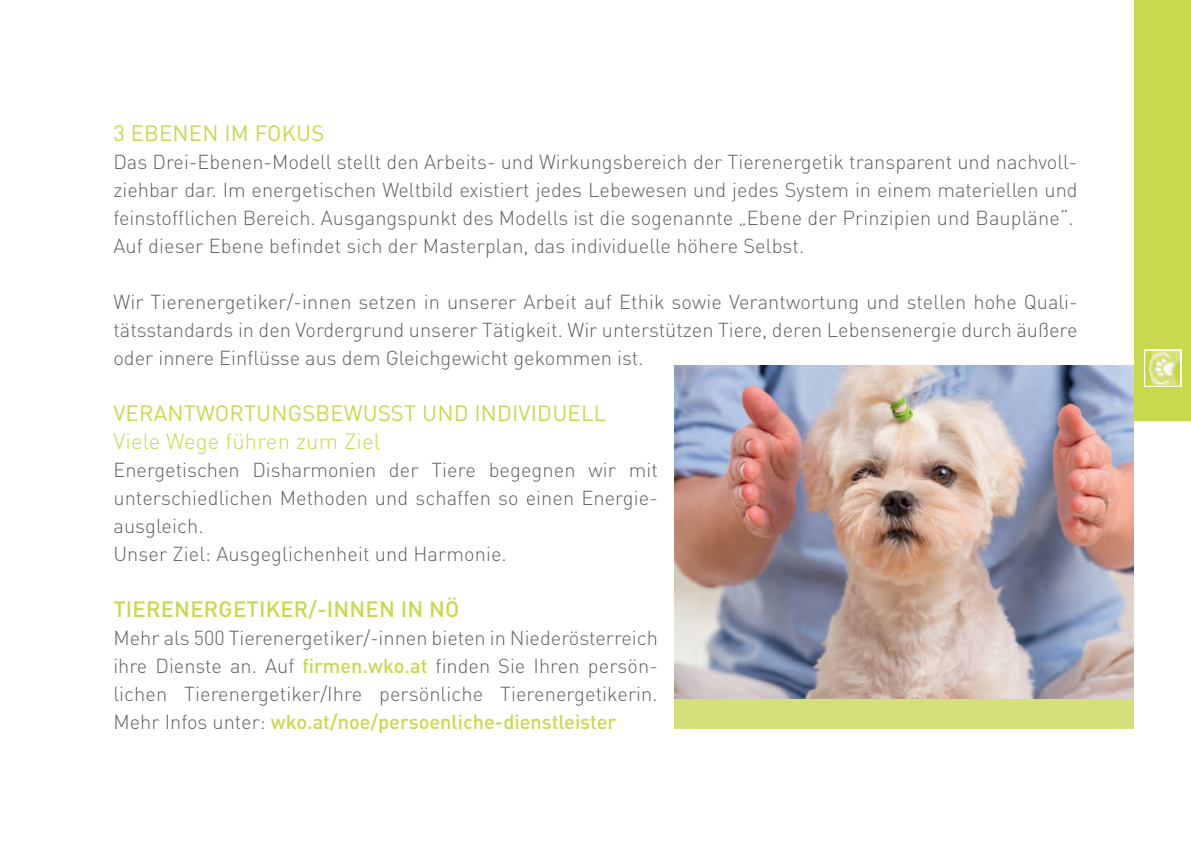
<style>
.page{position:relative;width:1191px;height:842px;background:#fff}
.page>*{position:absolute;margin:0;border:0;box-sizing:border-box;transform-origin:0 0}
.t1{font:22px "DIN";letter-spacing:.01em;color:#c9d94d}
.t2{font:500 22px "DIN";letter-spacing:.01em;color:#c9d94d}
.t3{font:300 22px "DIN";letter-spacing:.01em;color:#c9d94d}
.t4{font:300 20px/28px "DIN";color:#636366}
.s1{font-weight:500;color:#c9d94d}
</style>
<div class="page">
<img style="left:675px;top:366px;width:459px;height:333px">
<div style="left:675px;top:699px;width:516px;height:30px;background:#d6e07b"></div>
<div style="left:1134px;top:421px;width:57px;height:421px;background:#fff"></div>
<div style="left:1134px;top:0;width:57px;height:421px;background:#c9d94d"></div>
<img style="left:1146px;top:352px;width:33px;height:33px">
<div style="left:1144px;top:350px;width:37px;height:37px;border:1px solid #fff"></div>
<p class="t1" style="left:113px;top:120px;width:212px">3 EBENEN IM FOKUS</p>
<p class="t4" style="left:113px;top:148px;width:965px">Das Drei-Ebenen-Modell stellt den Arbeits- und Wirkungsbereich der Tierenergetik transparent und nachvoll&shy;ziehbar dar. Im energetischen Weltbild existiert jedes Lebewesen und jedes System in einem materiellen und feinstofflichen Bereich. Ausgangspunkt des Modells ist die sogenannte „Ebene der Prinzipien und Baupläne“.<br>Auf dieser Ebene befindet sich der Masterplan, das individuelle höhere Selbst.</p>
<p class="t4" style="left:113px;top:288px;width:965px;text-align:justify">Wir Tierenergetiker/-innen setzen in unserer Arbeit auf Ethik sowie Verantwortung und stellen hohe Quali&shy;tätsstandards in den Vordergrund unserer Tätigkeit. Wir unterstützen Tiere, deren Lebensenergie durch äußere oder innere Einflüsse aus dem Gleichgewicht gekommen ist.</p>
<p class="t1" style="left:113px;top:400px;width:494px">VERANTWORTUNGSBEWUSST UND INDIVIDUELL</p>
<p class="t3" style="left:113px;top:428px;width:268px">Viele Wege führen zum Ziel</p>
<p class="t4" style="left:113px;top:456px;width:546px">Energetischen Disharmonien der Tiere begegnen wir mit unterschiedlichen Methoden und schaffen so einen Energie&shy;ausgleich.<br>Unser Ziel: Ausgeglichenheit und Harmonie.</p>
<p class="t2" style="left:113px;top:595px;width:347px">TIERENERGETIKER/-INNEN IN NÖ</p>
<p class="t4" style="left:113px;top:624px;width:546px;text-align:justify">Mehr als 500 Tierenergetiker/-innen bieten in Niederösterreich ihre Dienste an. Auf <span class="s1">firmen.wko.at</span> finden Sie Ihren persön&shy;lichen Tierenergetiker/Ihre persönliche Tierenergetikerin.<br>Mehr Infos unter: <span class="s1">wko.at/noe/persoenliche-dienstleister</span></p>
</div>
